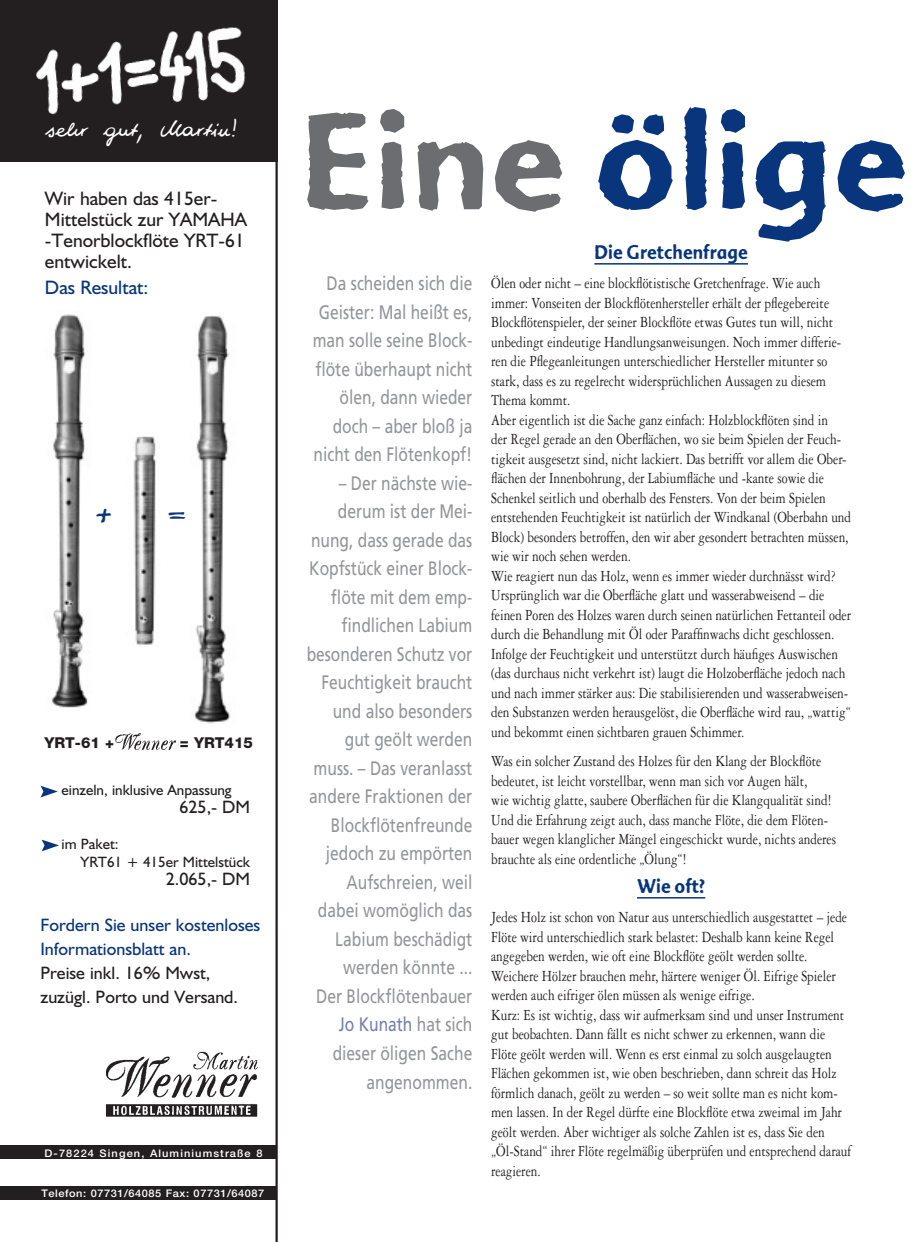
<style>
.page{position:relative;width:915px;height:1242px;background:#fff}
.page>*{position:absolute;margin:0;border:0;box-sizing:border-box;transform-origin:0 0}
.t1{font:135px "Advert Rough Three";color:#08357c}
.t2{font:45px "WIP Sugar Baby";color:#08357c}
.t3{font:27px "WIP Sugar Baby";color:#fff}
.t4{font:19.5px/28.5px "Frutiger";color:#939598;text-align:right;scale:.8 1}
.t5{font:19.5px/21px "Humanist 521 BT";color:#231f20}
.t6{font:19.5px "Advert Rough Three";color:#08357c;scale:.9 1}
.t7{font:19.5px "Humanist 521 BT";color:#08357c}
.t8{font:18px/24px "Humanist 521 BT";color:#08357c}
.t9{font:18px "Humanist 521 BT";color:#231f20}
.t10{font:16.5px/19.5px "Garamond Three";color:#231f20;scale:.8 1}
.t11{font:15px/18px "Humanist 521 BT";color:#231f20}
.t12{font:800 15px "Helvetica Neue";color:#231f20}
.t13{font:500 10.5px "Helvetica Neue";letter-spacing:.05em;color:#fff;scale:1.05 1}
.t14{font:500 10.5px "Helvetica Neue";letter-spacing:.1em;color:#fff;scale:1.05 1}
.s1{color:#231f20}
.s2{color:#6c6d70}
.s3{color:#737faf}
</style>
<div class="page">
<hr style="left:594px;top:263px;width:153px;height:2px;background:#08357c">
<hr style="left:636px;top:897px;width:69px;height:1px;background:#08357c">
<svg style="left:0;top:162px;width:277px;height:1080px"></svg>
<div style="left:0;top:0;width:277px;height:162px;background:#231f20"></div>
<img style="left:28px;top:10px;width:230px;height:145px">
<div style="left:43px;top:734px;width:227px;height:33px;background:#fff"></div>
<div style="left:60px;top:782px;width:191px;height:158px;background:#fff"></div>
<div style="left:45px;top:310px;width:72px;height:401px;background:#fff"></div>
<img style="left:51px;top:314px;width:37px;height:394px">
<div style="left:126px;top:419px;width:39px;height:229px;background:#fff"></div>
<img style="left:133px;top:436px;width:23px;height:209px">
<img style="left:190px;top:312px;width:48px;height:414px">
<div style="left:92px;top:494px;width:28px;height:37px;background:#fff"></div>
<div style="left:39px;top:916px;width:226px;height:179px;background:#fff"></div>
<img style="left:99px;top:1047px;width:167px;height:76px">
<div style="left:165px;top:495px;width:27px;height:38px;background:#fff"></div>
<img style="left:115px;top:732px;width:62px;height:18px">
<div style="left:0;top:1145px;width:277px;height:14px;background:#231f20"></div>
<div style="left:0;top:1185px;width:277px;height:14px;background:#231f20"></div>
<svg style="left:41px;top:786px;width:17px;height:11px"></svg>
<svg style="left:42px;top:839px;width:17px;height:12px"></svg>
<p class="t3" style="left:45px;top:115px;width:195px">sehr gut, Martin!</p>
<p class="t5" style="left:45px;top:188px;width:203px">Wir haben das 415er-<br>Mittelstück zur YAMAHA -Tenorblockflöte YRT-61 entwickelt.</p>
<p class="t7" style="left:45px;top:275px;width:105px">Das Resultat:</p>
<p class="t2" style="left:94px;top:488px;width:23px">+</p>
<p class="t2" style="left:166px;top:490px;width:24px">=</p>
<p class="t12" style="left:44px;top:733px;width:71px">YRT-61 +</p>
<p class="t12" style="left:180px;top:733px;width:75px">= YRT415</p>
<p class="t11" style="left:61px;top:781px;width:172px">einzeln, inklusive Anpassung</p>
<p class="t9" style="left:179px;top:796px;width:72px">625,- DM</p>
<p class="t11" style="left:81px;top:835px;width:171px;text-indent:-19px">im Paket:<br>YRT61 + 415er Mittelstück</p>
<p class="t9" style="left:166px;top:868px;width:86px">2.065,- DM</p>
<p class="t8" style="left:40px;top:913px;width:221px">Fordern Sie unser kostenloses<br>Informationsblatt an.<br><span class="s1">Preise inkl. 16% Mwst, zuzügl. Porto und Versand.</span></p>
<p class="t14" style="left:45px;top:1147px;width:209px">D-78224 Singen, Aluminiumstraße 8</p>
<p class="t13" style="left:42px;top:1187px;width:213px">Telefon: 07731/64085 Fax: 07731/64087</p>
<p class="t1" style="left:298px;top:81px;width:611px"><span class="s2">Eine</span> ölige</p>
<p class="t4" style="left:312px;top:269px;width:201px">Da scheiden sich die<br>Geister: Mal heißt es, man solle seine Block&shy;flöte überhaupt nicht ölen, dann wieder doch – aber bloß ja nicht den Flötenkopf!</p>
<p class="t4" style="left:306px;top:469px;width:208px">– Der nächste wie&shy;derum ist der Mei&shy;nung, dass gerade das<br>Kopfstück einer Block&shy;flöte mit dem emp&shy;findlichen Labium besonderen Schutz vor<br>Feuchtigkeit braucht und also besonders gut geölt werden muss. – Das veranlasst andere Fraktionen der<br>Blockflötenfreunde jedoch zu empörten<br>Aufschreien, weil dabei womöglich das<br>Labium beschädigt werden könnte ...<br>Der Blockflötenbauer<br><span class="s3">Jo Kunath</span> hat sich dieser öligen Sache angenommen.</p>
<p class="t6" style="left:594px;top:240px;width:172px">Die Gretchenfrage</p>
<p class="t10" style="left:491px;top:273px;width:451px">Ölen oder nicht – eine blockflötistische Gretchenfrage. Wie auch immer: Vonseiten der Blockflötenhersteller erhält der pflegebereite Blockflötenspieler, der seiner Blockflöte etwas Gutes tun will, nicht unbedingt eindeutige Handlungsanweisungen. Noch immer differie&shy;ren die Pflegeanleitungen unterschiedlicher Hersteller mitunter so stark, dass es zu regelrecht widersprüchlichen Aussagen zu diesem Thema kommt.<br>Aber eigentlich ist die Sache ganz einfach: Holzblockflöten sind in<br>der Regel gerade an den Oberflächen, wo sie beim Spielen der Feuch&shy;tigkeit ausgesetzt sind, nicht lackiert. Das betrifft vor allem die Ober&shy;flächen der Innenbohrung, der Labiumfläche und -kante sowie die Schenkel seitlich und oberhalb des Fensters. Von der beim Spielen entstehenden Feuchtigkeit ist natürlich der Windkanal (Oberbahn und Block) besonders betroffen, den wir aber gesondert betrachten müssen, wie wir noch sehen werden.<br>Wie reagiert nun das Holz, wenn es immer wieder durchnässt wird?<br>Ursprünglich war die Oberfläche glatt und wasserabweisend – die feinen Poren des Holzes waren durch seinen natürlichen Fettanteil oder durch die Behandlung mit Öl oder Paraffinwachs dicht geschlossen.<br>Infolge der Feuchtigkeit und unterstützt durch häufiges Auswischen (das durchaus nicht verkehrt ist) laugt die Holzoberfläche jedoch nach und nach immer stärker aus: Die stabilisierenden und wasserabweisen&shy;den Substanzen werden herausgelöst, die Oberfläche wird rau, „wattig“ und bekommt einen sichtbaren grauen Schimmer.</p>
<p class="t10" style="left:491px;top:751px;width:432px">Was ein solcher Zustand des Holzes für den Klang der Blockflöte bedeutet, ist leicht vorstellbar, wenn man sich vor Augen hält,<br>wie wichtig glatte, saubere Oberflächen für die Klangqualität sind!<br>Und die Erfahrung zeigt auch, dass manche Flöte, die dem Flöten&shy;bauer wegen klanglicher Mängel eingeschickt wurde, nichts anderes brauchte als eine ordentliche „Ölung“!</p>
<p class="t6" style="left:636px;top:874px;width:77px">Wie oft?</p>
<p class="t10" style="left:491px;top:907px;width:451px">Jedes Holz ist schon von Natur aus unterschiedlich ausgestattet – jede Flöte wird unterschiedlich stark belastet: Deshalb kann keine Regel angegeben werden, wie oft eine Blockflöte geölt werden sollte.<br>Weichere Hölzer brauchen mehr, härtere weniger Öl. Eifrige Spieler werden auch eifriger ölen müssen als wenige eifrige.<br>Kurz: Es ist wichtig, dass wir aufmerksam sind und unser Instrument gut beobachten. Dann fällt es nicht schwer zu erkennen, wann die Flöte geölt werden will. Wenn es erst einmal zu solch ausgelaugten Flächen gekommen ist, wie oben beschrieben, dann schreit das Holz förmlich danach, geölt zu werden – so weit sollte man es nicht kom&shy;men lassen. In der Regel dürfte eine Blockflöte etwa zweimal im Jahr geölt werden. Aber wichtiger als solche Zahlen ist es, dass Sie den „Öl-Stand“ ihrer Flöte regelmäßig überprüfen und entsprechend darauf reagieren.</p>
</div>
